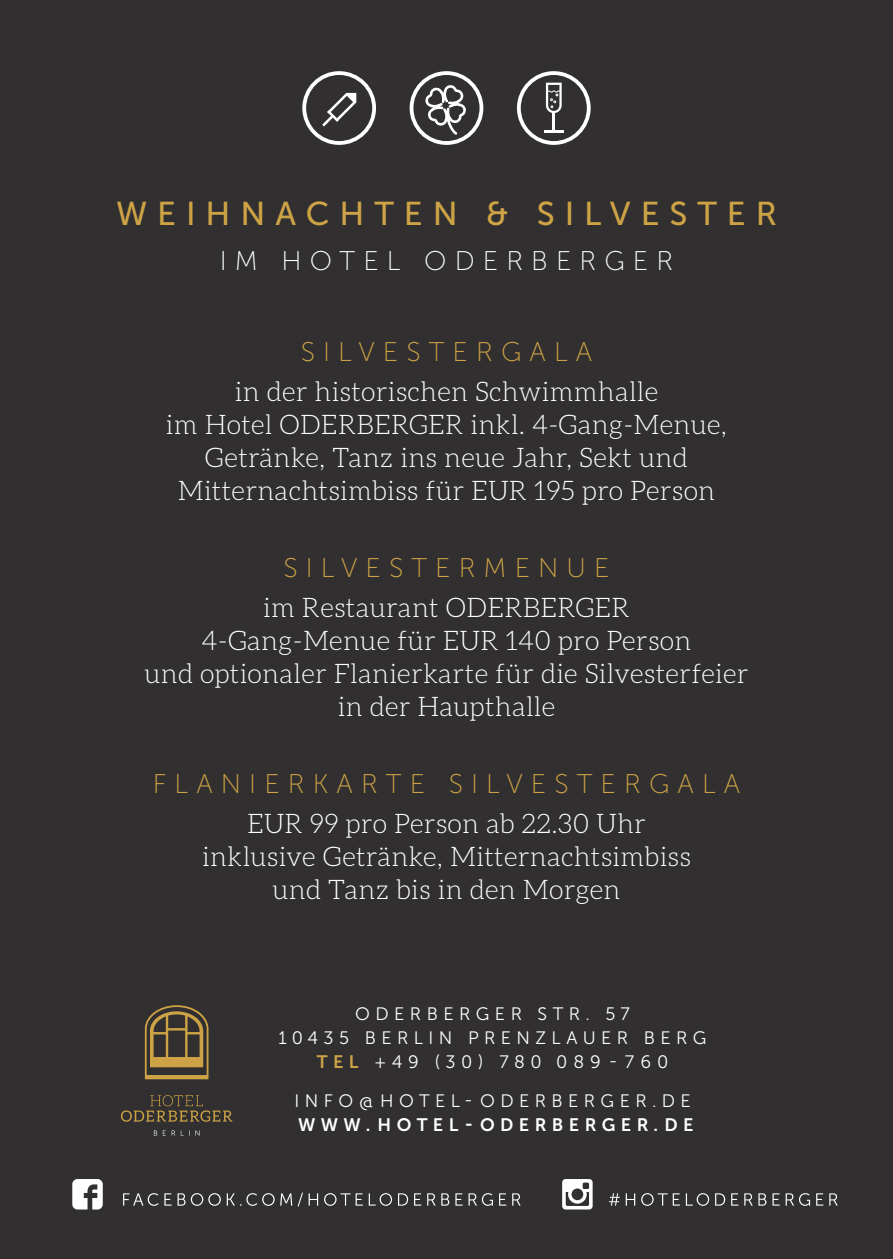
<style>
.page{position:relative;width:893px;height:1259px;background:#312f30}
.page>*{position:absolute;margin:0;border:0;box-sizing:border-box;transform-origin:0 0}
.t1{font:33px "Museo Sans 500";letter-spacing:.3em;color:#cda345}
.t2{font:300 27px "Aleo";letter-spacing:.01em;color:#fff}
.t3{font:27px "Museo Sans 100";letter-spacing:.3em;color:#cda345}
.t4{font:27px "Museo Sans 100";letter-spacing:.3em;color:#fff}
.t5{font:18px "Museo Sans 300";letter-spacing:.3em;color:#fff}
.t6{font:18px "Museo Sans 700";letter-spacing:.3em;color:#fff}
.s1{font-family:"Museo Sans 700";color:#cda345}
</style>
<div class="page">
<svg style="left:154px;top:1130px;width:45px;height:5px"></svg>
<svg style="left:121px;top:1005px;width:111px;height:116px"></svg>
<svg style="left:562px;top:1179px;width:31px;height:30px"></svg>
<svg style="left:609px;top:1193px;width:229px;height:12px"></svg>
<svg style="left:72px;top:1179px;width:31px;height:30px"></svg>
<svg style="left:123px;top:1192px;width:398px;height:14px"></svg>
<svg style="left:410px;top:71px;width:73px;height:74px"></svg>
<svg style="left:517px;top:71px;width:74px;height:74px"></svg>
<svg style="left:302px;top:71px;width:74px;height:74px"></svg>
<p class="t1" style="left:116px;top:195px;width:662px">WEIHNACHTEN &amp; SILVESTER</p>
<p class="t4" style="left:220px;top:246px;width:455px">IM HOTEL ODERBERGER</p>
<p class="t3" style="left:301px;top:337px;width:293px">SILVESTERGALA</p>
<p class="t2" style="left:235px;top:377px;width:425px">in der historischen Schwimmhalle</p>
<p class="t2" style="left:166px;top:410px;width:563px">im Hotel ODERBERGER inkl. 4-Gang-Menue,</p>
<p class="t2" style="left:205px;top:443px;width:484px">Getränke, Tanz ins neue Jahr, Sekt und</p>
<p class="t2" style="left:178px;top:476px;width:539px">Mitternachtsimbiss für EUR 195 pro Person</p>
<p class="t3" style="left:283px;top:553px;width:328px">SILVESTERMENUE</p>
<p class="t2" style="left:263px;top:592px;width:368px">im Restaurant ODERBERGER</p>
<p class="t2" style="left:202px;top:625px;width:491px">4-Gang-Menue für EUR 140 pro Person</p>
<p class="t2" style="left:144px;top:658px;width:606px">und optionaler Flanierkarte für die Silvesterfeier</p>
<p class="t2" style="left:338px;top:691px;width:219px">in der Haupthalle</p>
<p class="t3" style="left:153px;top:769px;width:589px">FLANIERKARTE SILVESTERGALA</p>
<p class="t2" style="left:247px;top:808px;width:400px">EUR 99 pro Person ab 22.30 Uhr</p>
<p class="t2" style="left:202px;top:841px;width:490px">inklusive Getränke, Mitternachtsimbiss</p>
<p class="t2" style="left:272px;top:874px;width:350px">und Tanz bis in den Morgen</p>
<p class="t5" style="left:355px;top:1004px;width:276px">ODERBERGER STR. 57</p>
<p class="t5" style="left:279px;top:1028px;width:429px">10435 BERLIN PRENZLAUER BERG</p>
<p class="t5" style="left:317px;top:1052px;width:353px"><span class="s1">TEL</span> +49 (30) 780 089 -760</p>
<p class="t5" style="left:294px;top:1091px;width:398px">INFO@HOTEL-ODERBERGER.DE</p>
<p class="t6" style="left:298px;top:1115px;width:397px">WWW.HOTEL-ODERBERGER.DE</p>
</div>
